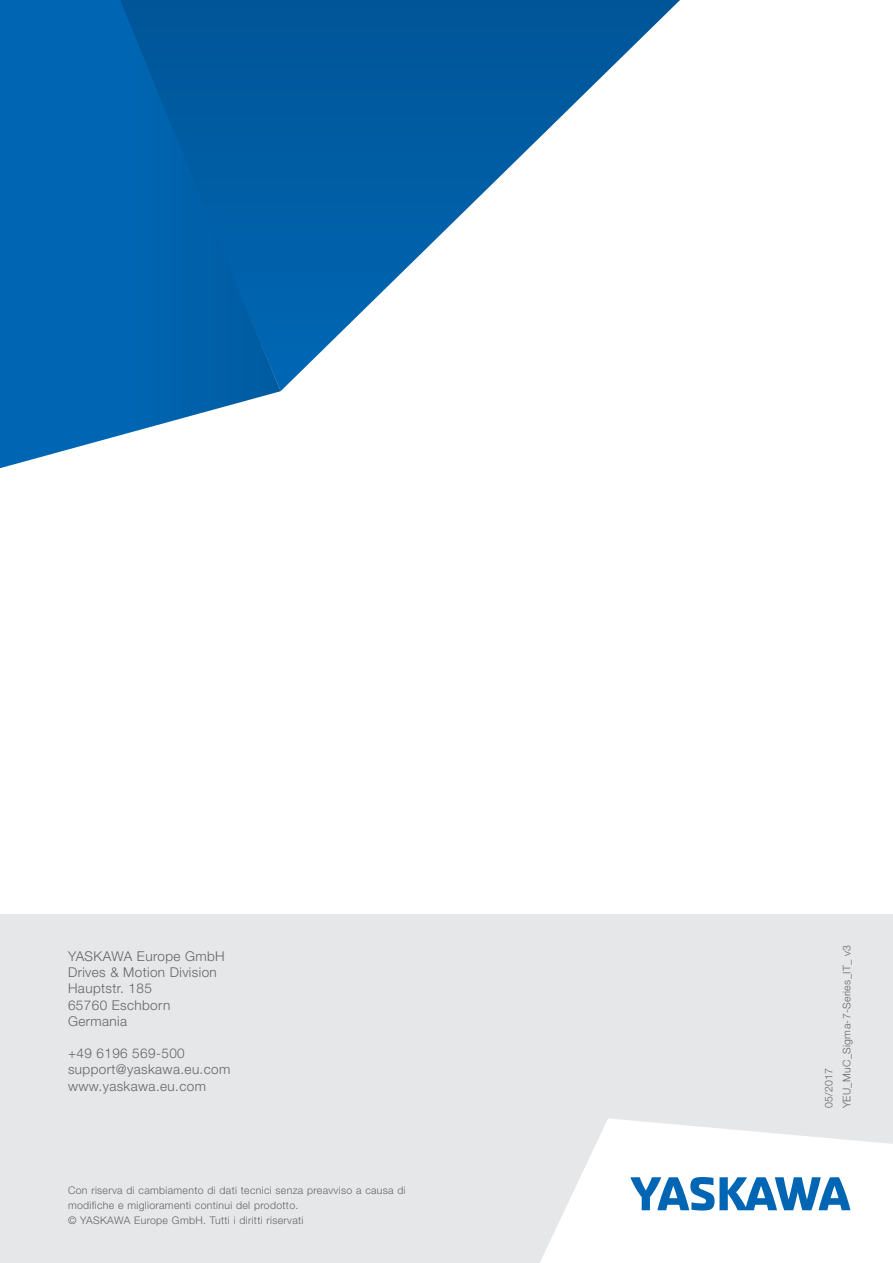
<style>
.page{position:relative;width:893px;height:1263px;background:#fff}
.page>*{position:absolute;margin:0;border:0;box-sizing:border-box;transform-origin:0 0}
.t1{font:300 13.5px/16.2px "Helvetica Neue LT";letter-spacing:.03em;color:#636466}
.t2{font:300 10.5px/15px "Helvetica Neue LT Pro";letter-spacing:.03em;color:#636466}
.t3{font:300 10.5px/18px "Helvetica Neue LT";letter-spacing:.03em;color:#636466}
</style>
<div class="page">
<div style="left:0;top:914px;width:893px;height:349px;background:#e6e7e8"></div>
<svg style="left:281px;top:0;width:399px;height:391px"></svg>
<svg style="left:0;top:0;width:281px;height:468px;background:#156fb3"></svg>
<svg style="left:540px;top:1118px;width:353px;height:145px;fill:#fff"></svg>
<svg style="left:630px;top:1177px;width:220px;height:33px;background:#6ba6d3"></svg>
<p class="t1" style="left:68px;top:948px;width:158px">YASKAWA Europe GmbH<br>Drives &amp; Motion Division<br>Hauptstr. 185<br>65760 Eschborn<br>Germania</p>
<p class="t1" style="left:68px;top:1045px;width:164px">+49 6196 569-500 support@yaskawa.eu.com www.yaskawa.eu.com</p>
<p class="t2" style="left:68px;top:1182px;width:339px">Con riserva di cambiamento di dati tecnici senza preavviso a causa di modifiche e miglioramenti continui del prodotto.<br>© YASKAWA Europe GmbH. Tutti i diritti riservati</p>
<p class="t3" style="left:819px;top:1108px;width:165px;rotate:-90deg">05/2017<br>YEU_MuC_Sigma-7-Series_IT_ v3</p>
</div>
